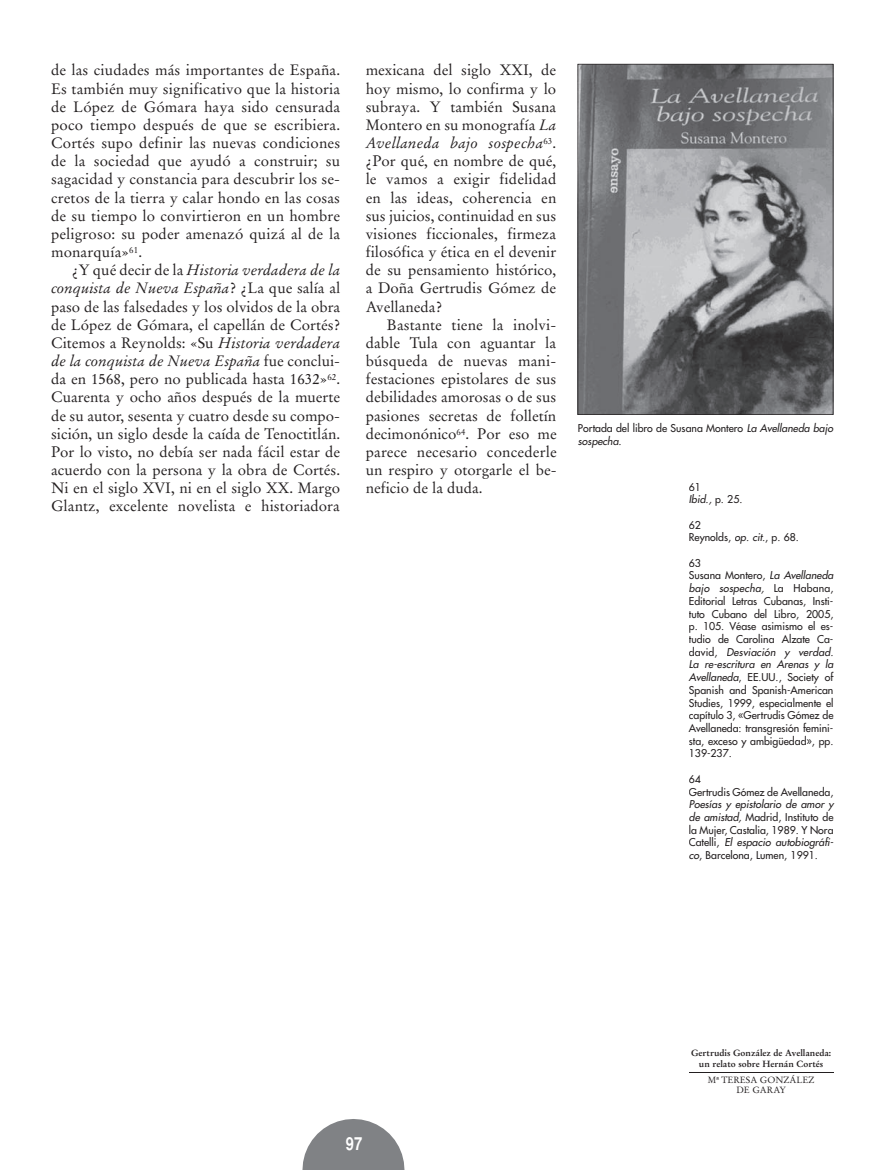
<style>
.page{position:relative;width:893px;height:1170px;background:#fff}
.page>*{position:absolute;margin:0;border:0;box-sizing:border-box;transform-origin:0 0}
.t1{font:700 condensed 18px "Helvetica";color:#fff}
.t2{font:15px/18.1px "Stempel Garamond";letter-spacing:.005em;color:#231f20;text-align:justify}
.t3{font:10.5px/12.8px "Futura";color:#231f20}
.t4{font:700 9px/10.9px "Stempel Garamond";color:#231f20;text-align:center}
.t5{font:9px/10.9px "Stempel Garamond";color:#231f20;text-align:center}
.s1{font-style:italic}
</style>
<div class="page">
<svg style="left:302px;top:1119px;width:102px;height:50px"></svg>
<hr style="left:689px;top:1071px;width:144px;height:1px;background:#231f20">
<svg style="left:578px;top:64px;width:255px;height:350px"></svg>
<p class="t2" style="left:51px;top:61px;width:291px">de las ciudades más importantes de España.<br>Es también muy significativo que la historia de López de Gómara haya sido censurada poco tiempo después de que se escribiera.<br>Cortés supo definir las nuevas condiciones de la sociedad que ayudó a construir; su sagacidad y constancia para descubrir los se&shy;cretos de la tierra y calar hondo en las cosas de su tiempo lo convirtieron en un hombre peligroso: su poder amenazó quizá al de la monarquía»<sup>61</sup>.</p>
<p class="t2" style="left:51px;top:261px;width:291px;text-indent:21px">¿Y qué decir de la <span class="s1">Historia verdadera de la conquista de Nueva España</span>? ¿La que salía al paso de las falsedades y los olvidos de la obra de López de Gómara, el capellán de Cortés?<br>Citemos a Reynolds: «Su <span class="s1">Historia verdadera de la conquista de Nueva España</span> fue conclui&shy;da en 1568, pero no publicada hasta 1632»<sup>62</sup>.<br>Cuarenta y ocho años después de la muerte de su autor, sesenta y cuatro desde su compo&shy;sición, un siglo desde la caída de Tenoctitlán.<br>Por lo visto, no debía ser nada fácil estar de acuerdo con la persona y la obra de Cortés.<br>Ni en el siglo XVI, ni en el siglo XX. Margo Glantz, excelente novelista e historiadora</p>
<p class="t2" style="left:366px;top:61px;width:192px">mexicana del siglo XXI, de hoy mismo, lo confirma y lo subraya. Y también Susana Montero en su monografía <span class="s1">La Avellaneda bajo sospecha</span><sup>63</sup>. ¿Por qué, en nombre de qué, le vamos a exigir fidelidad en las ideas, coherencia en sus juicios, continuidad en sus visiones ficcionales, firmeza filosófica y ética en el devenir de su pensamiento histórico, a Doña Gertrudis Gómez de Avellaneda?</p>
<p class="t2" style="left:366px;top:315px;width:192px;text-indent:21px">Bastante tiene la inolvi&shy;dable Tula con aguantar la búsqueda de nuevas mani&shy;festaciones epistolares de sus debilidades amorosas o de sus pasiones secretas de folletín decimonónico<sup>64</sup>. Por eso me parece necesario concederle un respiro y otorgarle el be&shy;neficio de la duda.</p>
<p class="t3" style="left:578px;top:422px;width:257px">Portada del libro de Susana Montero <span class="s1">La Avellaneda bajo sospecha.</span></p>
<p class="t3" style="left:689px;top:480px;width:55px">61<br><span class="s1">Ibid.,</span> p. 25.</p>
<p class="t3" style="left:689px;top:518px;width:112px">62<br>Reynolds, <span class="s1">op. cit.</span>, p. 68.</p>
<p class="t3" style="left:689px;top:556px;width:146px">63<br>Susana Montero, <span class="s1">La Avellaneda bajo sospecha,</span> La Habana,<br>Editorial Letras Cubanas, Insti&shy;tuto Cubano del Libro, 2005, p. 105. Véase asimismo el es&shy;tudio de Carolina Alzate Ca&shy;david, <span class="s1">Desviación y verdad.<br>La re-escritura en Arenas y la<br>Avellaneda</span>, EE.UU., Society of<br>Spanish and Spanish-American<br>Studies, 1999, especialmente el capítulo 3, «Gertrudis Gómez de<br>Avellaneda: transgresión femini&shy;sta, exceso y ambigüedad», pp.<br>139-237.</p>
<p class="t3" style="left:689px;top:772px;width:146px">64<br>Gertrudis Gómez de Avellaneda,</p>
<p class="t3" style="left:689px;top:798px;width:146px;text-align:justify"><span class="s1">Poesías y epistolario de amor y de amistad,</span> Madrid, Instituto de la Mujer, Castalia, 1989. Y Nora Catelli, <span class="s1">El espacio autobiográfi&shy;co</span>, Barcelona, Lumen, 1991.</p>
<p class="t1" style="left:346px;top:1132px;width:18px">97</p>
<p class="t4" style="left:691px;top:1047px;width:142px">Gertrudis González de Avellaneda: un relato sobre Hernán Cortés</p>
<p class="t5" style="left:708px;top:1073px;width:108px">Mª TERESA GONZÁLEZ<br>DE GARAY</p>
</div>
